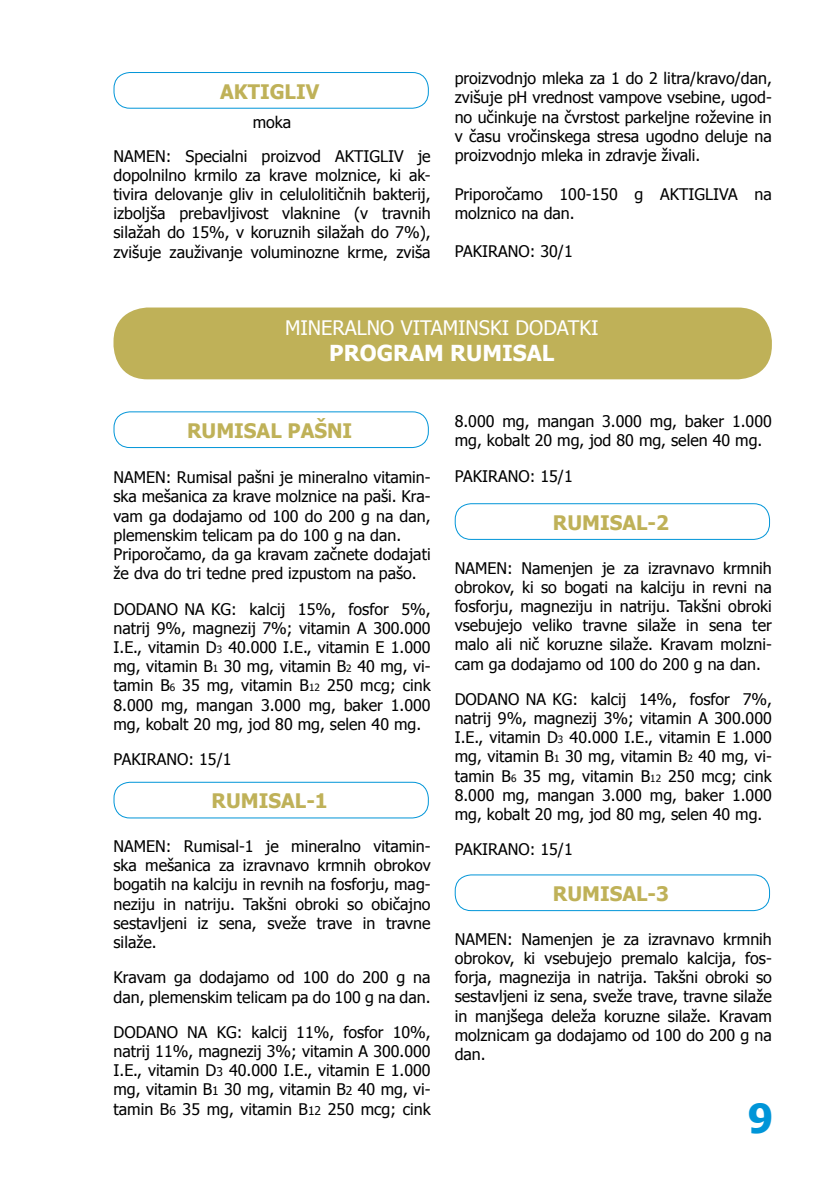
<style>
.page{position:relative;width:840px;height:1191px;background:#fff}
.page>*{position:absolute;margin:0;border:0;box-sizing:border-box;transform-origin:0 0}
.t1{font:700 40px "Tahoma";color:#0095d8}
.t2{font:700 22px "Tahoma";color:#fff}
.t3{font:700 20px "Tahoma";color:#bfb158}
.t4{font:20px "Tahoma";color:#fff}
.t5{font:16px/19.2px "Tahoma";color:#000;text-align:justify}
.s1{font-size:10px}
.s2{font-size:12px}
</style>
<div class="page">
<div style="left:113px;top:72px;width:315px;height:37px;border:1px solid #0095d8;border-radius:16px"></div>
<div style="left:113px;top:307px;width:658px;height:72px;background:#bfb158;border-radius:34px"></div>
<div style="left:113px;top:411px;width:315px;height:37px;border:1px solid #0095d8;border-radius:16px"></div>
<div style="left:113px;top:781px;width:315px;height:37px;border:1px solid #0095d8;border-radius:16px"></div>
<div style="left:454px;top:503px;width:315px;height:37px;border:1px solid #0095d8;border-radius:16px"></div>
<div style="left:454px;top:874px;width:315px;height:37px;border:1px solid #0095d8;border-radius:16px"></div>
<p class="t3" style="left:220px;top:77px;width:101px">AKTIGLIV</p>
<p class="t5" style="left:113px;top:104px;width:318px;line-height:33.6px;text-align:center">moka<br>NAMEN: Specialni proizvod AKTIGLIV je</p>
<p class="t5" style="left:113px;top:164px;width:318px">dopolnilno krmilo za krave molznice, ki ak&shy;tivira delovanje gliv in celulolitičnih bakterij, izboljša prebavljivost vlaknine (v travnih silažah do 15%, v koruznih silažah do 7%), zvišuje zauživanje voluminozne krme, zviša</p>
<p class="t5" style="left:454px;top:68px;width:318px">proizvodnjo mleka za 1 do 2 litra/kravo/dan, zvišuje pH vrednost vampove vsebine, ugod&shy;no učinkuje na čvrstost parkeljne roževine in v času vročinskega stresa ugodno deluje na proizvodnjo mleka in zdravje živali.</p>
<p class="t5" style="left:454px;top:183px;width:318px">Priporočamo 100-150 g AKTIGLIVA na molznico na dan.</p>
<p class="t5" style="left:454px;top:241px;width:119px">PAKIRANO: 30/1</p>
<p class="t4" style="left:285px;top:314px;width:315px">MINERALNO VITAMINSKI DODATKI</p>
<h2 class="t2" style="left:329px;top:337px;width:226px">PROGRAM RUMISAL</h2>
<p class="t3" style="left:187px;top:417px;width:167px">RUMISAL PAŠNI</p>
<p class="t5" style="left:113px;top:467px;width:318px;text-align:left">NAMEN: Rumisal pašni je mineralno vitamin&shy;ska mešanica za krave molznice na paši. Kra&shy;vam ga dodajamo od 100 do 200 g na dan, plemenskim telicam pa do 100 g na dan.<br>Priporočamo, da ga kravam začnete dodajati že dva do tri tedne pred izpustom na pašo.</p>
<p class="t5" style="left:113px;top:598px;width:318px">DODANO NA KG: kalcij 15%, fosfor 5%, natrij 9%, magnezij 7%; vitamin A 300.000<br>I.E., vitamin D<span class="s1">3</span> 40.000 I.E., vitamin E 1.000 mg, vitamin B<span class="s1">1</span> 30 mg, vitamin B<span class="s1">2</span> 40 mg, vi&shy;tamin B<span class="s1">6</span> 35 mg, vitamin B<span class="s1">12</span> 250 mcg; cink 8.000 mg, mangan 3.000 mg, baker 1.000 mg, kobalt 20 mg, jod 80 mg, selen 40 mg.</p>
<p class="t5" style="left:113px;top:748px;width:119px">PAKIRANO: 15/1</p>
<p class="t3" style="left:211px;top:787px;width:117px">RUMISAL-1</p>
<p class="t5" style="left:113px;top:836px;width:318px">NAMEN: Rumisal-1 je mineralno vitamin&shy;ska mešanica za izravnavo krmnih obrokov bogatih na kalciju in revnih na fosforju, mag&shy;neziju in natriju. Takšni obroki so običajno sestavljeni iz sena, sveže trave in travne silaže.</p>
<p class="t5" style="left:113px;top:967px;width:318px">Kravam ga dodajamo od 100 do 200 g na dan, plemenskim telicam pa do 100 g na dan.</p>
<p class="t5" style="left:113px;top:1021px;width:318px">DODANO NA KG: kalcij 11%, fosfor 10%, natrij 11%, magnezij 3%; vitamin A 300.000<br>I.E., vitamin D<span class="s2">3</span> 40.000 I.E., vitamin E 1.000 mg, vitamin B<span class="s2">1</span> 30 mg, vitamin B<span class="s2">2</span> 40 mg, vi&shy;tamin B<span class="s2">6</span> 35 mg, vitamin B<span class="s2">12</span> 250 mcg; cink</p>
<p class="t5" style="left:454px;top:411px;width:318px">8.000 mg, mangan 3.000 mg, baker 1.000 mg, kobalt 20 mg, jod 80 mg, selen 40 mg.</p>
<p class="t5" style="left:454px;top:465px;width:119px">PAKIRANO: 15/1</p>
<p class="t3" style="left:552px;top:508px;width:117px">RUMISAL-2</p>
<p class="t5" style="left:454px;top:557px;width:318px">NAMEN: Namenjen je za izravnavo krmnih obrokov, ki so bogati na kalciju in revni na fosforju, magneziju in natriju. Takšni obroki vsebujejo veliko travne silaže in sena ter malo ali nič koruzne silaže. Kravam molzni&shy;cam ga dodajamo od 100 do 200 g na dan.</p>
<p class="t5" style="left:454px;top:688px;width:318px">DODANO NA KG: kalcij 14%, fosfor 7%, natrij 9%, magnezij 3%; vitamin A 300.000<br>I.E., vitamin D<span class="s1">3</span> 40.000 I.E., vitamin E 1.000 mg, vitamin B<span class="s1">1</span> 30 mg, vitamin B<span class="s1">2</span> 40 mg, vi&shy;tamin B<span class="s1">6</span> 35 mg, vitamin B<span class="s1">12</span> 250 mcg; cink 8.000 mg, mangan 3.000 mg, baker 1.000 mg, kobalt 20 mg, jod 80 mg, selen 40 mg.</p>
<p class="t5" style="left:454px;top:839px;width:119px">PAKIRANO: 15/1</p>
<p class="t3" style="left:552px;top:879px;width:117px">RUMISAL-3</p>
<p class="t5" style="left:454px;top:928px;width:318px">NAMEN: Namenjen je za izravnavo krmnih obrokov, ki vsebujejo premalo kalcija, fos&shy;forja, magnezija in natrija. Takšni obroki so sestavljeni iz sena, sveže trave, travne silaže in manjšega deleža koruzne silaže. Kravam molznicam ga dodajamo od 100 do 200 g na dan.</p>
<h1 class="t1" style="left:747px;top:1090px;width:27px">9</h1>
</div>
